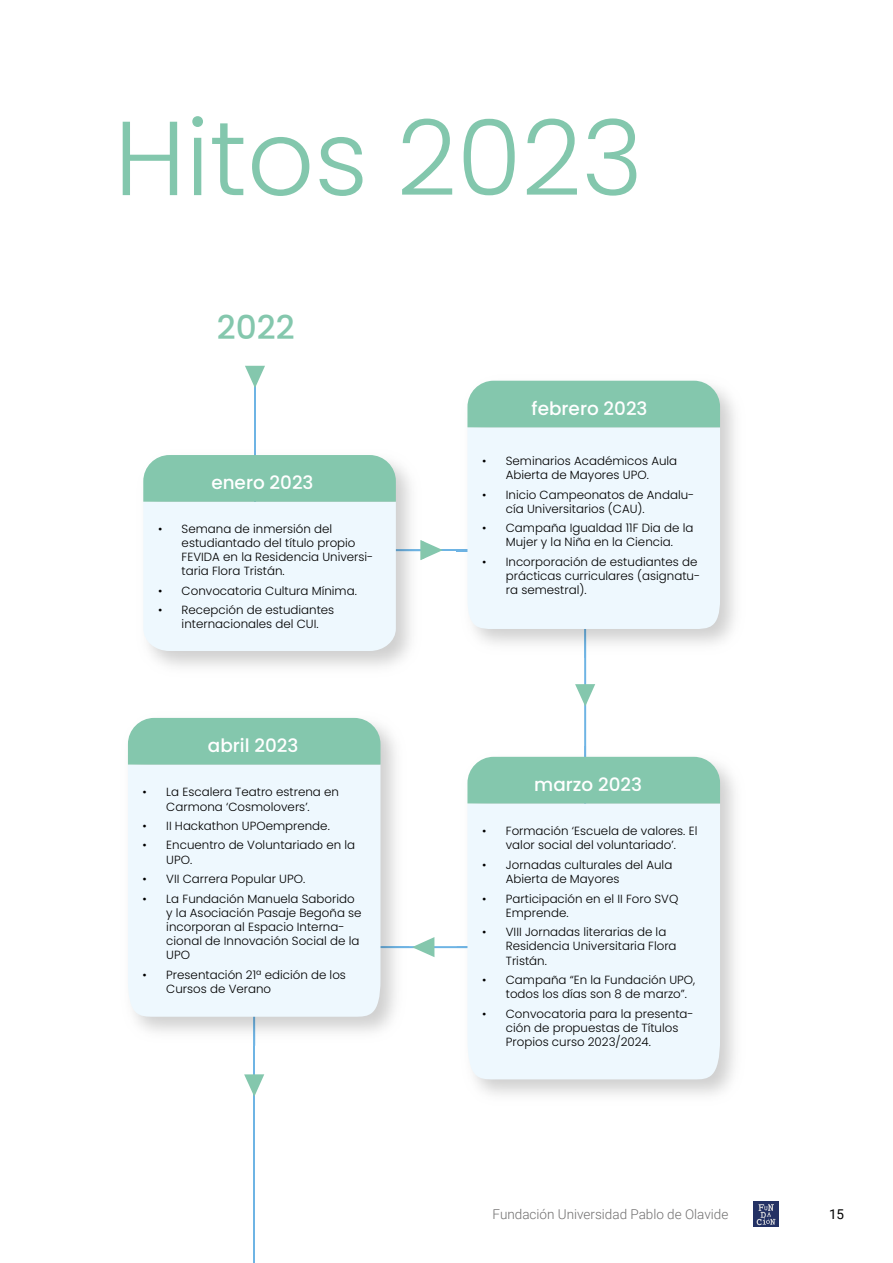
<style>
.page{position:relative;width:893px;height:1263px;background:#fff}
.page>*{position:absolute;margin:0;border:0;box-sizing:border-box;transform-origin:0 0}
.t1{font:300 105px "Poppins";color:#83c7ad}
.t2{font:500 32.85px "Poppins";color:#84c7ad}
.t3{font:500 18.45px "Poppins";color:#fff}
.t4{font:300 13.5px "Roboto";color:#706f6f}
.t5{font:13.5px "Roboto";color:#000}
.t6{font:300 11.85px/14.2px "Poppins";color:#000}
</style>
<div class="page">
<div style="left:753px;top:1202px;width:26px;height:25px;background:#233164"></div>
<svg style="left:757px;top:1204px;width:18px;height:21px"></svg>
<hr style="left:253px;top:782px;width:2px;height:481px;background:#6eb4e4">
<svg style="left:412px;top:937px;width:22px;height:20px"></svg>
<svg style="left:575px;top:684px;width:20px;height:22px"></svg>
<img style="left:127px;top:717px;width:283px;height:329px">
<img style="left:253px;top:1017px;width:2px;height:29px">
<img style="left:380px;top:946px;width:30px;height:2px">
<div style="left:128px;top:764px;width:252px;height:253px;background:#eef8fe"></div>
<div style="left:128px;top:718px;width:252px;height:46px;background:#84c7ad"></div>
<img style="left:457px;top:746px;width:129px;height:202px">
<div style="left:467px;top:803px;width:253px;height:276px;background:#eef8fe"></div>
<div style="left:467px;top:757px;width:253px;height:46px;background:#84c7ad"></div>
<img style="left:457px;top:549px;width:10px;height:2px">
<img style="left:584px;top:629px;width:2px;height:29px">
<div style="left:467px;top:427px;width:253px;height:202px;background:#eef8fe"></div>
<div style="left:467px;top:381px;width:253px;height:46px;background:#84c7ad"></div>
<svg style="left:244px;top:1074px;width:20px;height:23px"></svg>
<hr style="left:254px;top:375px;width:2px;height:162px;background:#6eb4e4">
<svg style="left:245px;top:366px;width:20px;height:22px"></svg>
<img style="left:396px;top:549px;width:24px;height:2px">
<img style="left:420px;top:540px;width:5px;height:20px">
<svg style="left:143px;top:455px;width:253px;height:196px;background:#d5eceb"></svg>
<h1 class="t1" style="left:114px;top:97px;width:530px">Hitos 2023</h1>
<h2 class="t2" style="left:217px;top:309px;width:79px">2022</h2>
<h3 class="t3" style="left:211px;top:472px;width:104px">enero 2023</h3>
<p class="t6" style="left:182px;top:521px;width:193px;text-indent:-24px">• Semana de inmersión del estudiantado del título propio<br>FEVIDA en la Residencia Universi&shy;taria Flora Tristán.</p>
<p class="t6" style="left:158px;top:583px;width:200px">• Convocatoria Cultura Mínima.</p>
<p class="t6" style="left:182px;top:603px;width:154px;text-indent:-24px">• Recepción de estudiantes internacionales del CUI.</p>
<h3 class="t3" style="left:208px;top:735px;width:92px">abril 2023</h3>
<p class="t6" style="left:143px;top:785px;width:198px;text-align:center">• La Escalera Teatro estrena en<br>Carmona ‘Cosmolovers’.</p>
<p class="t6" style="left:143px;top:819px;width:189px">• II Hackathon UPOemprende.</p>
<p class="t6" style="left:166px;top:838px;width:190px;text-indent:-24px">• Encuentro de Voluntariado en la<br>UPO.</p>
<p class="t6" style="left:143px;top:872px;width:164px">• VII Carrera Popular UPO.</p>
<p class="t6" style="left:166px;top:891px;width:197px;text-indent:-24px">• La Fundación Manuela Saborido y la Asociación Pasaje Begoña se incorporan al Espacio Interna&shy;cional de Innovación Social de la<br>UPO</p>
<p class="t6" style="left:166px;top:967px;width:181px;text-indent:-24px">• Presentación 21ª edición de los<br>Cursos de Verano</p>
<h3 class="t3" style="left:532px;top:397px;width:117px">febrero 2023</h3>
<p class="t6" style="left:482px;top:454px;width:197px;text-align:center">• Seminarios Académicos Aula<br>Abierta de Mayores UPO.</p>
<p class="t6" style="left:506px;top:487px;width:190px;text-indent:-24px">• Inicio Campeonatos de Andalu&shy;cía Universitarios (CAU).</p>
<p class="t6" style="left:482px;top:521px;width:213px;text-align:center">• Campaña Igualdad 11F Dia de la<br>Mujer y la Niña en la Ciencia.</p>
<p class="t6" style="left:506px;top:555px;width:196px;text-indent:-24px">• Incorporación de estudiantes de prácticas curriculares (asignatu&shy;ra semestral).</p>
<h3 class="t3" style="left:534px;top:774px;width:109px">marzo 2023</h3>
<p class="t6" style="left:482px;top:824px;width:217px;text-align:center">• Formación ‘Escuela de valores. El valor social del voluntariado’.</p>
<p class="t6" style="left:506px;top:858px;width:168px;text-indent:-24px">• Jornadas culturales del Aula<br>Abierta de Mayores</p>
<p class="t6" style="left:506px;top:891px;width:174px;text-indent:-24px">• Participación en el II Foro SVQ<br>Emprende.</p>
<p class="t6" style="left:506px;top:925px;width:172px;text-indent:-24px">• VIII Jornadas literarias de la<br>Residencia Universitaria Flora<br>Tristán.</p>
<p class="t6" style="left:506px;top:973px;width:191px;text-indent:-24px">• Campaña “En la Fundación UPO, todos los días son 8 de marzo”.</p>
<p class="t6" style="left:506px;top:1006px;width:189px;text-indent:-24px">• Convocatoria para la presenta&shy;ción de propuestas de Títulos<br>Propios curso 2023/2024.</p>
<p class="t4" style="left:493px;top:1205px;width:237px">Fundación Universidad Pablo de Olavide</p>
<p class="t5" style="left:829px;top:1205px;width:17px">15</p>
</div>
